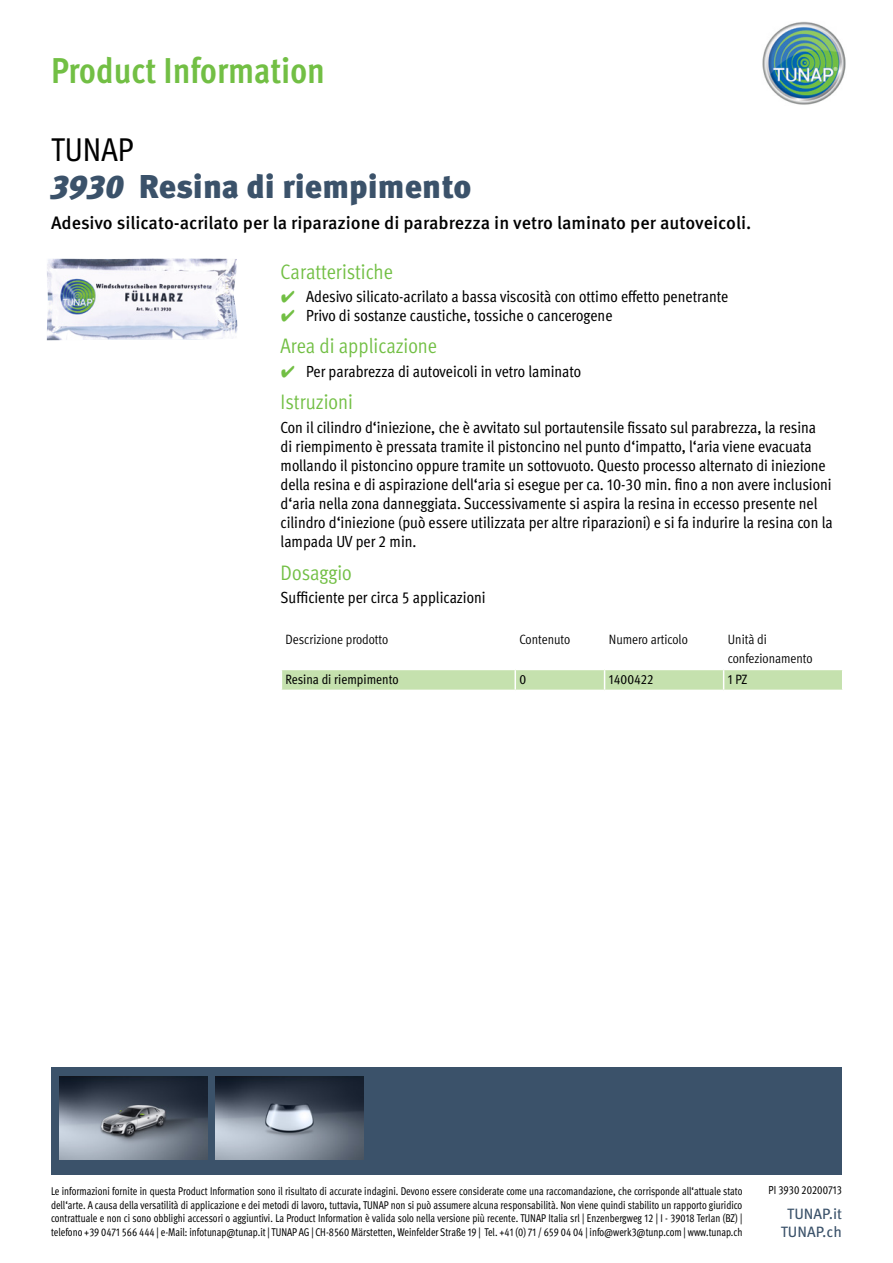
<style>
.page{position:relative;width:893px;height:1263px;background:#fff}
.page>*{position:absolute;margin:0;border:0;box-sizing:border-box;transform-origin:0 0}
.t1{font:700 condensed 36px "Meta Pro";color:#72bf44}
.t2{font:900 33px "Meta Pro";color:#3b526a}
.t3{font:condensed 33px "Meta Pro";color:#000}
.t4{font:condensed 21px "Meta Pro";color:#72bf44}
.t5{font:500 18px "Meta Pro";letter-spacing:-.005em;color:#000}
.t6{font:condensed 16.2px/19px "Meta Pro";color:#000}
.t7{font:15px/18px "Meta Pro";color:#3b526a;text-align:center}
.t8{font:condensed 13.5px/19.2px "Meta Pro";color:#000}
.t9{font:condensed 13.5px "Meta Pro";color:#000}
.t10{font:condensed 11.7px "Meta Pro";color:#000;scale:.92 1}
.t11{font:condensed 11.25px/13.5px "Meta Pro";color:#000;text-align:justify;scale:.92 1}
.s1{font-style:italic}
.s2{font-family:"Wuerth Global";font-stretch:normal;color:#72bf44}
</style>
<div class="page">
<img style="left:762px;top:21px;width:84px;height:84px">
<div style="left:51px;top:1068px;width:790px;height:107px;background:#3b526a"></div>
<img style="left:59px;top:1076px;width:148px;height:83px">
<img style="left:216px;top:1076px;width:148px;height:83px">
<img style="left:47px;top:258px;width:191px;height:82px">
<svg style="left:281px;top:669px;width:562px;height:21px;background:#c9e3b4"></svg>
<h1 class="t1" style="left:51px;top:43px;width:275px">Product Information</h1>
<h2 class="t3" style="left:51px;top:125px;width:84px">TUNAP</h2>
<h2 class="t2" style="left:51px;top:161px;width:422px"><span class="s1">3930</span> Resina di riempimento</h2>
<p class="t5" style="left:51px;top:209px;width:702px">Adesivo silicato-acrilato per la riparazione di parabrezza in vetro laminato per autoveicoli.</p>
<p class="t4" style="left:281px;top:256px;width:114px">Caratteristiche</p>
<p class="t6" style="left:281px;top:286px;width:449px"><span class="s2">✔</span> Adesivo silicato-acrilato a bassa viscosità con ottimo effetto penetrante</p>
<p class="t6" style="left:281px;top:305px;width:333px"><span class="s2">✔</span> Privo di sostanze caustiche, tossiche o cancerogene</p>
<p class="t4" style="left:281px;top:331px;width:158px">Area di applicazione</p>
<p class="t6" style="left:281px;top:360px;width:302px"><span class="s2">✔</span> Per parabrezza di autoveicoli in vetro laminato</p>
<p class="t4" style="left:281px;top:387px;width:74px">Istruzioni</p>
<p class="t6" style="left:281px;top:416px;width:553px">Con il cilindro d‘iniezione, che è avvitato sul portautensile fissato sul parabrezza, la resina<br>di riempimento è pressata tramite il pistoncino nel punto d‘impatto, l‘aria viene evacuata mollando il pistoncino oppure tramite un sottovuoto. Questo processo alternato di iniezione della resina e di aspirazione dell‘aria si esegue per ca. 10-30 min. fino a non avere inclusioni d‘aria nella zona danneggiata. Successivamente si aspira la resina in eccesso presente nel cilindro d‘iniezione (può essere utilizzata per altre riparazioni) e si fa indurire la resina con la lampada UV per 2 min.</p>
<p class="t4" style="left:281px;top:557px;width:73px">Dosaggio</p>
<p class="t6" style="left:281px;top:587px;width:206px">Sufficiente per circa 5 applicazioni</p>
<p class="t8" style="left:286px;top:629px;width:104px">Descrizione prodotto</p>
<p class="t8" style="left:519px;top:629px;width:52px">Contenuto</p>
<p class="t8" style="left:609px;top:629px;width:80px">Numero articolo</p>
<p class="t8" style="left:728px;top:629px;width:86px">Unità di confezionamento</p>
<p class="t9" style="left:286px;top:669px;width:114px">Resina di riempimento</p>
<p class="t9" style="left:519px;top:669px;width:8px">0</p>
<p class="t9" style="left:609px;top:669px;width:46px">1400422</p>
<p class="t9" style="left:728px;top:669px;width:21px">1 PZ</p>
<p class="t11" style="left:51px;top:1183px;width:753px">Le informazioni fornite in questa Product Information sono il risultato di accurate indagini. Devono essere considerate come una raccomandazione, che corrisponde all‘attuale stato dell‘arte. A causa della versatilità di applicazione e dei metodi di lavoro, tuttavia, TUNAP non si può assumere alcuna responsabilità. Non viene quindi stabilito un rapporto giuridico contrattuale e non ci sono obblighi accessori o aggiuntivi. La Product Information è valida solo nella versione più recente. TUNAP Italia srl | Enzenbergweg 12 | I - 39018 Terlan (BZ) | telefono +39 0471 566 444 | e-Mail: infotunap@tunap.it | TUNAP AG | CH-8560 Märstetten, Weinfelder Straße 19 | Tel. +41 (0) 71 / 659 04 04 | info@werk3@tunp.com | www.tunap.ch</p>
<p class="t10" style="left:769px;top:1181px;width:81px">PI 3930 20200713</p>
<p class="t7" style="left:781px;top:1203px;width:63px">TUNAP.it<br>TUNAP.ch</p>
</div>
